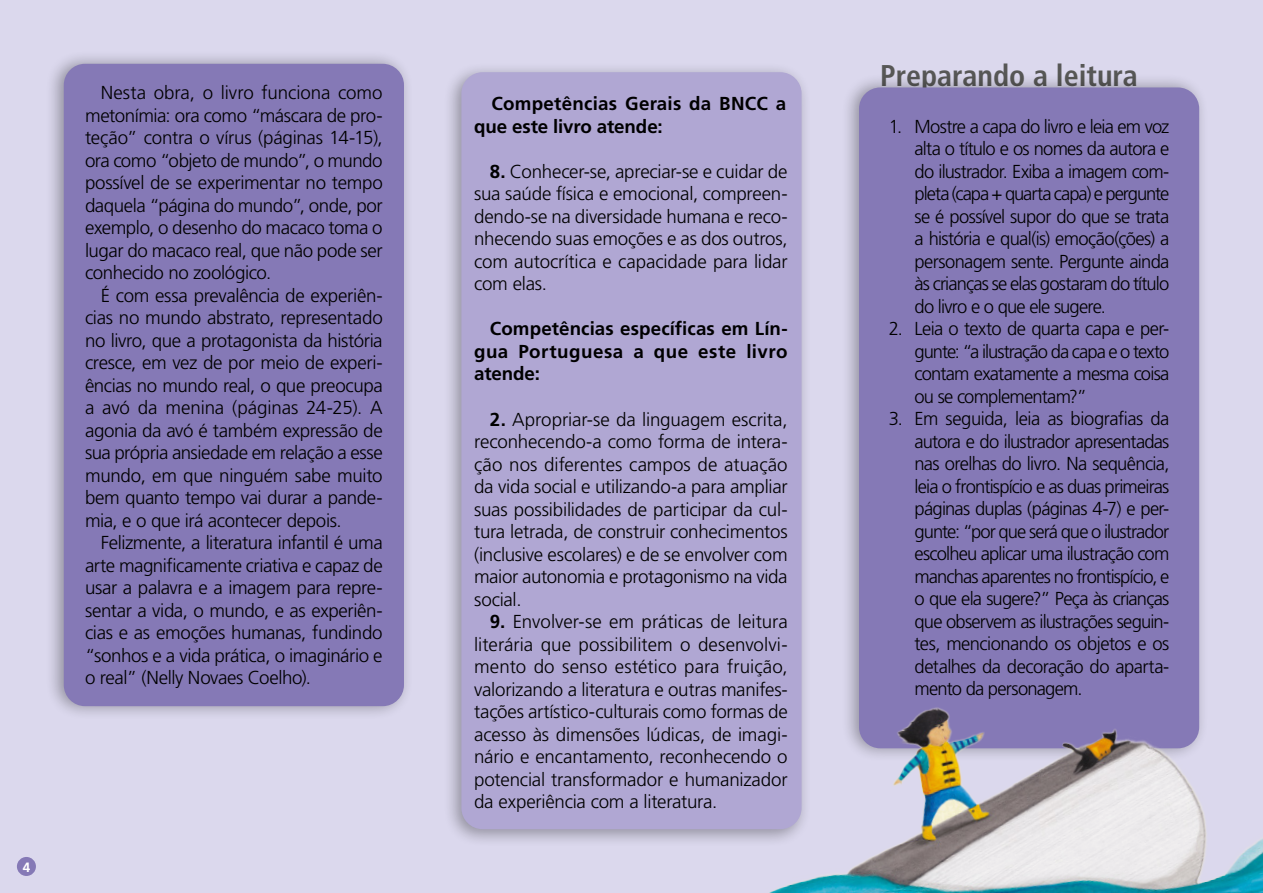
<style>
.page{position:relative;width:1263px;height:893px;background:#dbd8ed}
.page>*{position:absolute;margin:0;border:0;box-sizing:border-box;transform-origin:0 0}
.t1{font:700 condensed 30px "Frutiger LT Std";color:#575756}
.t2{font:300 18.75px/22.5px "Frutiger LT Std";letter-spacing:-.025em;color:#000;text-align:justify}
.t3{font:700 18.75px/22.5px "Frutiger LT Std";letter-spacing:.01em;color:#000}
.t4{font:700 13.5px "Frutiger LT Std";color:#fff}
.s1{font-weight:700}
</style>
<div class="page">
<div style="left:17px;top:857px;width:19px;height:19px;background:#8579b6;border-radius:50%"></div>
<div style="left:46px;top:50px;width:368px;height:671px;background:#000;opacity:.33"></div>
<div style="left:64px;top:64px;width:340px;height:642px;background:#8579b6;border-radius:21px"></div>
<div style="left:443px;top:63px;width:368px;height:785px;background:#000;opacity:.33"></div>
<div style="left:461px;top:72px;width:340px;height:757px;background:#b0a7d3;border-radius:21px"></div>
<div style="left:841px;top:74px;width:368px;height:689px;background:#000;opacity:.33"></div>
<div style="left:859px;top:87px;width:340px;height:661px;background:#8579b6;border-radius:21px"></div>
<img style="left:680px;top:459px;width:583px;height:434px">
<p class="t2" style="left:85px;top:82px;width:299px;text-indent:16px">Nesta obra, o livro funciona como metonímia: ora como “máscara de pro&shy;teção” contra o vírus (páginas 14-15), ora como “objeto de mundo”, o mundo possível de se experimentar no tempo daquela “página do mundo”, onde, por exemplo, o desenho do macaco toma o lugar do macaco real, que não pode ser conhecido no zoológico.</p>
<p class="t2" style="left:85px;top:284px;width:299px;text-indent:16px">É com essa prevalência de experiên&shy;cias no mundo abstrato, representado no livro, que a protagonista da história cresce, em vez de por meio de experi&shy;ências no mundo real, o que preocupa a avó da menina (páginas 24-25). A agonia da avó é também expressão de sua própria ansiedade em relação a esse mundo, em que ninguém sabe muito bem quanto tempo vai durar a pande&shy;mia, e o que irá acontecer depois.</p>
<p class="t2" style="left:85px;top:532px;width:299px;text-indent:16px">Felizmente, a literatura infantil é uma arte magnificamente criativa e capaz de usar a palavra e a imagem para repre&shy;sentar a vida, o mundo, e as experiên&shy;cias e as emoções humanas, fundindo “sonhos e a vida prática, o imaginário e o real” (Nelly Novaes Coelho).</p>
<p class="t4" style="left:23px;top:859px;width:9px">4</p>
<p class="t3" style="left:474px;top:93px;width:314px;text-indent:17px">Competências Gerais da BNCC a que este livro atende:</p>
<p class="t2" style="left:474px;top:161px;width:315px;text-indent:16px"><span class="s1">8.</span> Conhecer-se, apreciar-se e cuidar de sua saúde física e emocional, compreen&shy;dendo-se na diversidade humana e reco&shy;nhecendo suas emoções e as dos outros, com autocrítica e capacidade para lidar com elas.</p>
<p class="t3" style="left:474px;top:318px;width:315px;text-align:justify;text-indent:16px">Competências específicas em Lín&shy;gua Portuguesa a que este livro atende:</p>
<p class="t2" style="left:474px;top:408px;width:315px;text-indent:16px"><span class="s1">2.</span> Apropriar-se da linguagem escrita, reconhecendo-a como forma de intera&shy;ção nos diferentes campos de atuação da vida social e utilizando-a para ampliar suas possibilidades de participar da cul&shy;tura letrada, de construir conhecimentos (inclusive escolares) e de se envolver com maior autonomia e protagonismo na vida social.</p>
<p class="t2" style="left:474px;top:611px;width:315px;text-indent:16px"><span class="s1">9.</span> Envolver-se em práticas de leitura literária que possibilitem o desenvolvi&shy;mento do senso estético para fruição, valorizando a literatura e outras manifes&shy;tações artístico-culturais como formas de acesso às dimensões lúdicas, de imagi&shy;nário e encantamento, reconhecendo o potencial transformador e humanizador da experiência com a literatura.</p>
<h1 class="t1" style="left:880px;top:58px;width:259px">Preparando a leitura</h1>
<p class="t2" style="left:914px;top:115px;width:256px;text-indent:-26px">1. Mostre a capa do livro e leia em voz alta o título e os nomes da autora e do ilustrador. Exiba a imagem com&shy;pleta (capa + quarta capa) e pergunte se é possível supor do que se trata a história e qual(is) emoção(ções) a personagem sente. Pergunte ainda às crianças se elas gostaram do título do livro e o que ele sugere.</p>
<p class="t2" style="left:914px;top:318px;width:256px;text-indent:-26px">2. Leia o texto de quarta capa e per&shy;gunte: “a ilustração da capa e o texto contam exatamente a mesma coisa ou se complementam?”</p>
<p class="t2" style="left:914px;top:408px;width:256px;text-indent:-26px">3. Em seguida, leia as biografias da autora e do ilustrador apresentadas nas orelhas do livro. Na sequência, leia o frontispício e as duas primeiras páginas duplas (páginas 4-7) e per&shy;gunte: “por que será que o ilustrador escolheu aplicar uma ilustração com manchas aparentes no frontispício, e o que ela sugere?” Peça às crianças que observem as ilustrações seguin&shy;tes, mencionando os objetos e os detalhes da decoração do aparta&shy;mento da personagem.</p>
</div>
